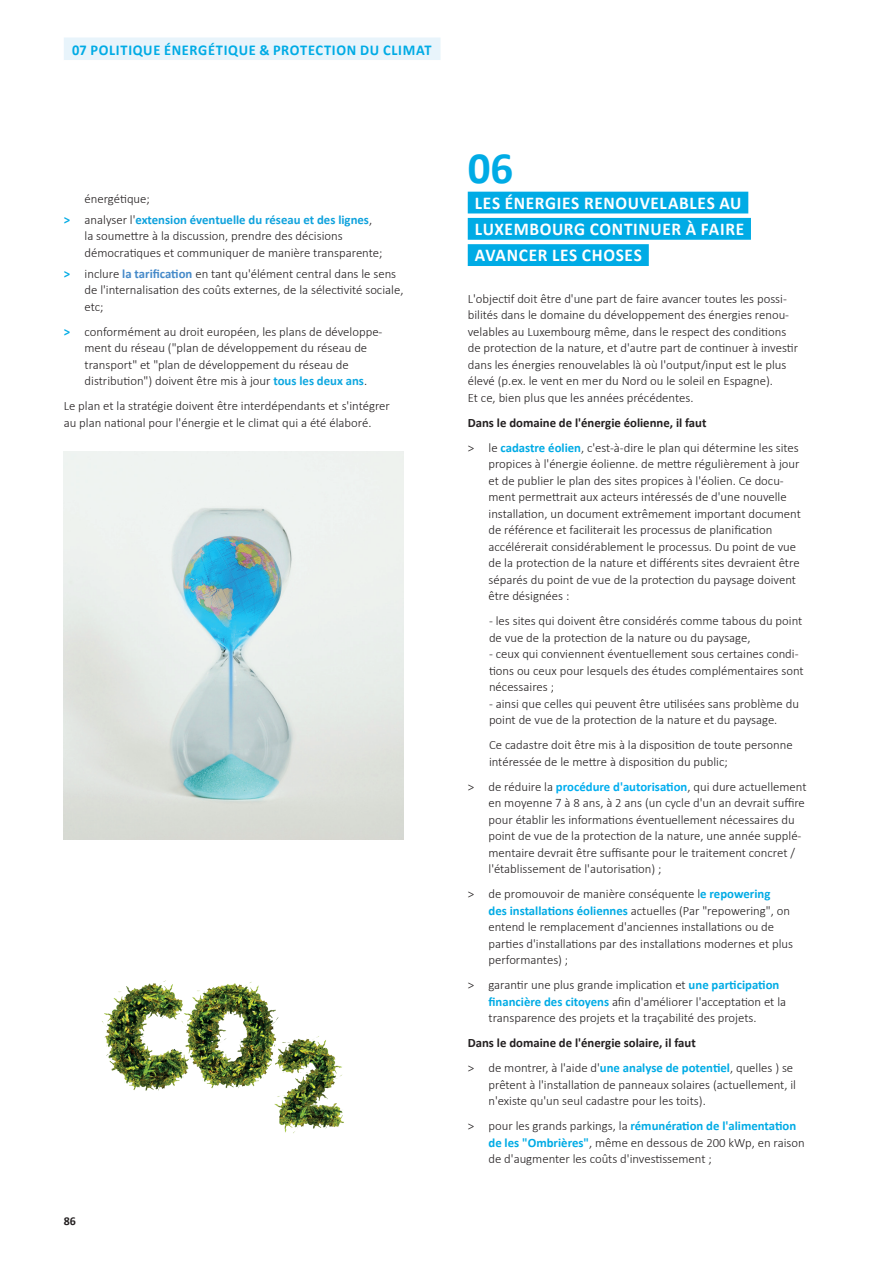
<style>
.page{position:relative;width:893px;height:1263px;background:#fff}
.page>*{position:absolute;margin:0;border:0;box-sizing:border-box;transform-origin:0 0}
.t1{font:700 45px "Calibri";color:#00abe5}
.t2{font:700 18px/26.2px "Calibri";letter-spacing:.04em;color:#fff;scale:.96 1}
.t3{font:700 15px "Calibri";letter-spacing:.045em;color:#00abe5;scale:.96 1}
.t4{font:300 12.75px/16.5px "Calibri";color:#231f20}
.t5{font:700 12.75px/25px "Calibri";color:#231f20}
.t6{font:700 12.75px/20.7px "Calibri";color:#0fa2dd}
.t7{font:700 12px "Calibri";color:#231f20}
.s1{font-weight:300;color:#231f20}
.s2{color:#00abe5}
.s3{font-weight:700;color:#00abe5}
.s4{font-weight:700;color:#468ac9}
.s5{font-weight:700;color:#0da7e0}
.s6{font-weight:700}
.s7{font-weight:700;color:#00aeef}
.s8{font-weight:300}
</style>
<div class="page">
<div style="left:64px;top:38px;width:376px;height:22px;background:#e8f4fb"></div>
<div style="left:468px;top:192px;width:280px;height:21px;background:#00abe5"></div>
<div style="left:468px;top:218px;width:283px;height:22px;background:#00abe5"></div>
<div style="left:468px;top:244px;width:181px;height:22px;background:#00abe5"></div>
<img style="left:102px;top:980px;width:242px;height:154px">
<img style="left:64px;top:451px;width:340px;height:389px">
<p class="t3" style="left:72px;top:39px;width:376px">07 POLITIQUE ÉNERGÉTIQUE &amp; PROTECTION DU CLIMAT</p>
<p class="t6" style="left:64px;top:188px;width:310px;text-indent:21px"><span class="s1">énergétique;<br></span><span class="s2">&gt;</span> <span class="s1">analyser l'</span>extension éventuelle du réseau et des lignes<span class="s1">,</span></p>
<p class="t4" style="left:85px;top:228px;width:299px">la soumettre à la discussion, prendre des décisions démocratiques et communiquer de manière transparente;</p>
<p class="t4" style="left:85px;top:265px;width:320px;text-indent:-21px"><span class="s3">&gt;</span> inclure <span class="s4">la tarification</span> en tant qu'élément central dans le sens de l'internalisation des coûts externes, de la sélectivité sociale, etc;</p>
<p class="t4" style="left:85px;top:323px;width:299px;text-indent:-21px"><span class="s3">&gt;</span> conformément au droit européen, les plans de développe&shy;ment du réseau ("plan de développement du réseau de transport" et "plan de développement du réseau de distribution") doivent être mis à jour <span class="s5">tous les deux ans</span>.</p>
<p class="t4" style="left:64px;top:397px;width:328px">Le plan et la stratégie doivent être interdépendants et s'intégrer au plan national pour l'énergie et le climat qui a été élaboré.</p>
<p class="t7" style="left:64px;top:1212px;width:14px">86</p>
<h1 class="t1" style="left:468px;top:136px;width:47px">06</h1>
<h2 class="t2" style="left:475px;top:189px;width:282px">LES ÉNERGIES RENOUVELABLES AU<br>LUXEMBOURG CONTINUER À FAIRE<br>AVANCER LES CHOSES</h2>
<p class="t4" style="left:468px;top:290px;width:332px">L'objectif doit être d'une part de faire avancer toutes les possi&shy;bilités dans le domaine du développement des énergies renou&shy;velables au Luxembourg même, dans le respect des conditions de protection de la nature, et d'autre part de continuer à investir dans les énergies renouvelables là où l'output/input est le plus élevé (p.ex. le vent en mer du Nord ou le soleil en Espagne).<br>Et ce, bien plus que les années précédentes.</p>
<p class="t4" style="left:468px;top:410px;width:333px;line-height:25px"><span class="s6">Dans le domaine de l'énergie éolienne, il faut<br></span>&gt; le <span class="s3">cadastre éolien</span>, c'est-à-dire le plan qui détermine les sites</p>
<p class="t4" style="left:488px;top:456px;width:314px">propices à l'énergie éolienne. de mettre régulièrement à jour et de publier le plan des sites propices à l'éolien. Ce docu&shy;ment permettrait aux acteurs intéressés de d'une nouvelle installation, un document extrêmement important document de référence et faciliterait les processus de planification accélérerait considérablement le processus. Du point de vue de la protection de la nature et différents sites devraient être séparés du point de vue de la protection du paysage doivent être désignées :</p>
<p class="t4" style="left:489px;top:613px;width:315px">- les sites qui doivent être considérés comme tabous du point de vue de la protection de la nature ou du paysage,</p>
<p class="t4" style="left:489px;top:646px;width:316px">- ceux qui conviennent éventuellement sous certaines condi&shy;tions ou ceux pour lesquels des études complémentaires sont nécessaires ;</p>
<p class="t4" style="left:489px;top:695px;width:311px">- ainsi que celles qui peuvent être utilisées sans problème du point de vue de la protection de la nature et du paysage.</p>
<p class="t4" style="left:489px;top:737px;width:305px">Ce cadastre doit être mis à la disposition de toute personne intéressée de le mettre à disposition du public;</p>
<p class="t4" style="left:488px;top:778px;width:319px;text-indent:-21px">&gt; de réduire la <span class="s7">procédure d'autorisation</span>, qui dure actuellement en moyenne 7 à 8 ans, à 2 ans (un cycle d'un an devrait suffire pour établir les informations éventuellement nécessaires du point de vue de la protection de la nature, une année supplé&shy;mentaire devrait être suffisante pour le traitement concret / l'établissement de l'autorisation) ;</p>
<p class="t4" style="left:488px;top:886px;width:306px;text-indent:-21px">&gt; de promouvoir de manière conséquente l<span class="s3">e repowering<br>des installations éoliennes</span> actuelles (Par "repowering", on entend le remplacement d'anciennes installations ou de parties d'installations par des installations modernes et plus performantes) ;</p>
<p class="t4" style="left:488px;top:977px;width:299px;text-indent:-21px">&gt; garantir une plus grande implication et <span class="s3">une participation financière des citoyens</span> afin d'améliorer l'acceptation et la transparence des projets et la traçabilité des projets.</p>
<p class="t5" style="left:468px;top:1030px;width:327px">Dans le domaine de l'énergie solaire, il faut<br><span class="s8">&gt; de montrer, à l'aide d'</span><span class="s2">une analyse de potentiel</span><span class="s8">, quelles ) se</span></p>
<p class="t4" style="left:488px;top:1076px;width:309px">prêtent à l'installation de panneaux solaires (actuellement, il n'existe qu'un seul cadastre pour les toits).</p>
<p class="t4" style="left:488px;top:1118px;width:318px;text-indent:-21px">&gt; pour les grands parkings, la <span class="s3">rémunération de l'alimentation de les "Ombrières"</span>, même en dessous de 200 kWp, en raison de d'augmenter les coûts d'investissement ;</p>
</div>
